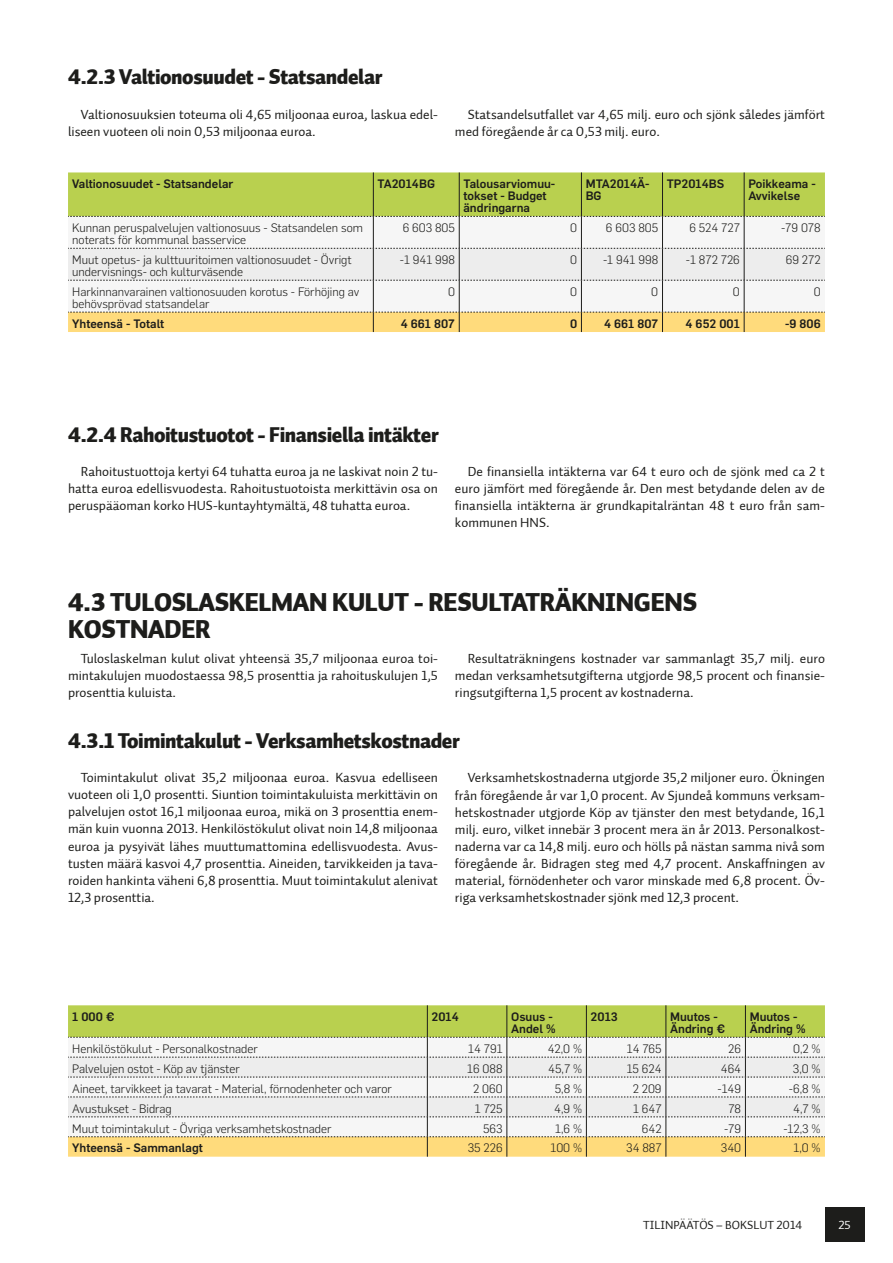
<style>
.page{position:relative;width:893px;height:1263px;background:#fff}
.page>*{position:absolute;margin:0;border:0;box-sizing:border-box;transform-origin:0 0}
.t1{font:25.5px/27px "Auto 2 Black LF";letter-spacing:-.01em;color:#1d1d1b}
.t2{font:21px "Auto 2 Black LF";letter-spacing:-.02em;color:#1d1d1b}
.t3{font:13.5px/17px "Auto 2 Regular LF";color:#1d1d1b;text-align:justify}
.t4{font:300 12px/12px "Flama";color:#1d1d1b}
.t5{font:500 12px/12px "Flama";color:#1d1d1b}
.t6{font:12px "Auto 1 Regular LF";color:#1d1d1b}
.t7{font:12px "Auto 2 Regular LF";color:#fff}
</style>
<div class="page">
<div style="left:825px;top:1208px;width:39px;height:34px;background:#1d1d1b"></div>
<svg style="left:68px;top:1005px;width:757px;height:152px"></svg>
<div style="left:68px;top:217px;width:757px;height:95px;background:#f6f6f6"></div>
<hr style="left:373px;top:217px;width:1px;height:31px;background:#1d1d1b">
<hr style="left:459px;top:217px;width:1px;height:31px;background:#1d1d1b">
<hr style="left:581px;top:217px;width:1px;height:31px;background:#1d1d1b">
<hr style="left:662px;top:217px;width:1px;height:31px;background:#1d1d1b">
<hr style="left:744px;top:217px;width:1px;height:31px;background:#1d1d1b">
<hr style="left:373px;top:280px;width:1px;height:32px;background:#1d1d1b">
<hr style="left:459px;top:280px;width:1px;height:32px;background:#1d1d1b">
<hr style="left:581px;top:280px;width:1px;height:32px;background:#1d1d1b">
<hr style="left:662px;top:280px;width:1px;height:32px;background:#1d1d1b">
<hr style="left:744px;top:280px;width:1px;height:32px;background:#1d1d1b">
<div style="left:68px;top:172px;width:757px;height:45px;background:#b9d04f"></div>
<svg style="left:68px;top:248px;width:757px;height:33px;background:#e6e6e5"></svg>
<div style="left:68px;top:312px;width:757px;height:20px;background:#ffdb7c"></div>
<h2 class="t2" style="left:68px;top:63px;width:316px">4.2.3 Valtionosuudet - Statsandelar</h2>
<p class="t3" style="left:68px;top:106px;width:371px;text-indent:13px">Valtionosuuksien toteuma oli 4,65 miljoonaa euroa, laskua edel&shy;liseen vuoteen oli noin 0,53 miljoonaa euroa.</p>
<p class="t3" style="left:455px;top:106px;width:371px;text-indent:13px">Statsandelsutfallet var 4,65 milj. euro och sjönk således jämfört med föregående år ca 0,53 milj. euro.</p>
<p class="t5" style="left:72px;top:177px;width:163px">Valtionosuudet - Statsandelar</p>
<p class="t5" style="left:378px;top:177px;width:59px">TA2014BG</p>
<p class="t5" style="left:463px;top:177px;width:93px">Talousarviomuu&shy;tokset - Budget ändringarna</p>
<p class="t5" style="left:586px;top:177px;width:65px">MTA2014Ä-<br>BG</p>
<p class="t5" style="left:667px;top:177px;width:59px">TP2014BS</p>
<p class="t5" style="left:748px;top:177px;width:69px">Poikkeama -<br>Avvikelse</p>
<p class="t4" style="left:72px;top:221px;width:292px">Kunnan peruspalvelujen valtionosuus - Statsandelen som noterats för kommunal basservice</p>
<p class="t4" style="left:403px;top:221px;width:54px">6 603 805</p>
<p class="t4" style="left:570px;top:221px;width:8px">0</p>
<p class="t4" style="left:606px;top:221px;width:54px">6 603 805</p>
<p class="t4" style="left:689px;top:221px;width:52px">6 524 727</p>
<p class="t4" style="left:781px;top:221px;width:41px">-79 078</p>
<p class="t4" style="left:72px;top:253px;width:281px">Muut opetus- ja kulttuuritoimen valtionosuudet - Övrigt undervisnings- och kulturväsende</p>
<p class="t4" style="left:400px;top:253px;width:57px">-1 941 998</p>
<p class="t4" style="left:570px;top:253px;width:8px">0</p>
<p class="t4" style="left:603px;top:253px;width:57px">-1 941 998</p>
<p class="t4" style="left:686px;top:253px;width:55px">-1 872 726</p>
<p class="t4" style="left:786px;top:253px;width:36px">69 272</p>
<p class="t4" style="left:72px;top:285px;width:289px">Harkinnanvarainen valtionosuuden korotus - Förhöjing av behövsprövad statsandelar</p>
<p class="t4" style="left:448px;top:285px;width:8px">0</p>
<p class="t4" style="left:570px;top:285px;width:8px">0</p>
<p class="t4" style="left:651px;top:285px;width:8px">0</p>
<p class="t4" style="left:733px;top:285px;width:8px">0</p>
<p class="t4" style="left:814px;top:285px;width:8px">0</p>
<p class="t5" style="left:72px;top:317px;width:93px">Yhteensä - Totalt</p>
<p class="t5" style="left:401px;top:317px;width:56px">4 661 807</p>
<p class="t5" style="left:570px;top:317px;width:9px">0</p>
<p class="t5" style="left:604px;top:317px;width:56px">4 661 807</p>
<p class="t5" style="left:685px;top:317px;width:56px">4 652 001</p>
<p class="t5" style="left:785px;top:317px;width:37px">-9 806</p>
<h2 class="t2" style="left:68px;top:421px;width:372px">4.2.4 Rahoitustuotot - Finansiella intäkter</h2>
<p class="t3" style="left:68px;top:463px;width:371px;text-indent:13px">Rahoitustuottoja kertyi 64 tuhatta euroa ja ne laskivat noin 2 tu&shy;hatta euroa edellisvuodesta. Rahoitustuotoista merkittävin osa on peruspääoman korko HUS-kuntayhtymältä, 48 tuhatta euroa.</p>
<p class="t3" style="left:455px;top:463px;width:371px;text-indent:13px">De finansiella intäkterna var 64 t euro och de sjönk med ca 2 t euro jämfört med föregående år. Den mest betydande delen av de finansiella intäkterna är grundkapitalräntan 48 t euro från sam&shy;kommunen HNS.</p>
<h1 class="t1" style="left:68px;top:589px;width:631px">4.3 TULOSLASKELMAN KULUT - RESULTATRÄKNINGENS<br>KOSTNADER</h1>
<p class="t3" style="left:68px;top:651px;width:371px;text-indent:13px">Tuloslaskelman kulut olivat yhteensä 35,7 miljoonaa euroa toi&shy;mintakulujen muodostaessa 98,5 prosenttia ja rahoituskulujen 1,5 prosenttia kuluista.</p>
<p class="t3" style="left:455px;top:651px;width:371px;text-indent:13px">Resultaträkningens kostnader var sammanlagt 35,7 milj. euro medan verksamhetsutgifterna utgjorde 98,5 procent och finansie&shy;ringsutgifterna 1,5 procent av kostnaderna.</p>
<h2 class="t2" style="left:68px;top:726px;width:393px">4.3.1 Toimintakulut - Verksamhetskostnader</h2>
<p class="t3" style="left:68px;top:770px;width:371px;text-indent:13px">Toimintakulut olivat 35,2 miljoonaa euroa. Kasvua edelliseen vuoteen oli 1,0 prosentti. Siuntion toimintakuluista merkittävin on palvelujen ostot 16,1 miljoonaa euroa, mikä on 3 prosenttia enem&shy;män kuin vuonna 2013. Henkilöstökulut olivat noin 14,8 miljoonaa euroa ja pysyivät lähes muuttumattomina edellisvuodesta. Avus&shy;tusten määrä kasvoi 4,7 prosenttia. Aineiden, tarvikkeiden ja tava&shy;roiden hankinta väheni 6,8 prosenttia. Muut toimintakulut alenivat 12,3 prosenttia.</p>
<p class="t3" style="left:455px;top:770px;width:371px;text-indent:13px">Verksamhetskostnaderna utgjorde 35,2 miljoner euro. Ökningen från föregående år var 1,0 procent. Av Sjundeå kommuns verksam&shy;hetskostnader utgjorde Köp av tjänster den mest betydande, 16,1 milj. euro, vilket innebär 3 procent mera än år 2013. Personalkost&shy;naderna var ca 14,8 milj. euro och hölls på nästan samma nivå som föregående år. Bidragen steg med 4,7 procent. Anskaffningen av material, förnödenheter och varor minskade med 6,8 procent. Öv&shy;riga verksamhetskostnader sjönk med 12,3 procent.</p>
<p class="t5" style="left:72px;top:1010px;width:44px">1 000 €</p>
<p class="t5" style="left:432px;top:1010px;width:29px">2014</p>
<p class="t5" style="left:511px;top:1010px;width:46px">Osuus -<br>Andel %</p>
<p class="t5" style="left:591px;top:1010px;width:29px">2013</p>
<p class="t5" style="left:670px;top:1010px;width:57px">Muutos -<br>Ändring €</p>
<p class="t5" style="left:750px;top:1010px;width:57px">Muutos -<br>Ändring %</p>
<p class="t4" style="left:72px;top:1042px;width:187px">Henkilöstökulut - Personalkostnader</p>
<p class="t4" style="left:468px;top:1042px;width:36px">14 791</p>
<p class="t4" style="left:548px;top:1042px;width:36px">42,0 %</p>
<p class="t4" style="left:627px;top:1042px;width:36px">14 765</p>
<p class="t4" style="left:728px;top:1042px;width:14px">26</p>
<p class="t4" style="left:793px;top:1042px;width:29px">0,2 %</p>
<p class="t4" style="left:72px;top:1062px;width:169px">Palvelujen ostot - Köp av tjänster</p>
<p class="t4" style="left:467px;top:1062px;width:37px">16 088</p>
<p class="t4" style="left:548px;top:1062px;width:35px">45,7 %</p>
<p class="t4" style="left:627px;top:1062px;width:36px">15 624</p>
<p class="t4" style="left:721px;top:1062px;width:22px">464</p>
<p class="t4" style="left:793px;top:1062px;width:29px">3,0 %</p>
<p class="t4" style="left:72px;top:1082px;width:321px">Aineet, tarvikkeet ja tavarat - Material, förnodenheter och varor</p>
<p class="t4" style="left:473px;top:1082px;width:31px">2 060</p>
<p class="t4" style="left:555px;top:1082px;width:29px">5,8 %</p>
<p class="t4" style="left:633px;top:1082px;width:30px">2 209</p>
<p class="t4" style="left:717px;top:1082px;width:25px">-149</p>
<p class="t4" style="left:789px;top:1082px;width:33px">-6,8 %</p>
<p class="t4" style="left:72px;top:1102px;width:101px">Avustukset - Bidrag</p>
<p class="t4" style="left:475px;top:1102px;width:29px">1 725</p>
<p class="t4" style="left:554px;top:1102px;width:29px">4,9 %</p>
<p class="t4" style="left:633px;top:1102px;width:30px">1 647</p>
<p class="t4" style="left:728px;top:1102px;width:14px">78</p>
<p class="t4" style="left:793px;top:1102px;width:29px">4,7 %</p>
<p class="t4" style="left:72px;top:1121px;width:261px">Muut toimintakulut - Övriga verksamhetskostnader</p>
<p class="t4" style="left:483px;top:1121px;width:21px">563</p>
<p class="t4" style="left:555px;top:1121px;width:28px">1,6 %</p>
<p class="t4" style="left:642px;top:1121px;width:21px">642</p>
<p class="t4" style="left:724px;top:1121px;width:19px">-79</p>
<p class="t4" style="left:783px;top:1121px;width:39px">-12,3 %</p>
<p class="t5" style="left:72px;top:1141px;width:132px">Yhteensä - Sammanlagt</p>
<p class="t4" style="left:468px;top:1141px;width:36px">35 226</p>
<p class="t4" style="left:550px;top:1141px;width:33px">100 %</p>
<p class="t4" style="left:626px;top:1141px;width:37px">34 887</p>
<p class="t4" style="left:721px;top:1141px;width:22px">340</p>
<p class="t4" style="left:793px;top:1141px;width:29px">1,0 %</p>
<p class="t6" style="left:643px;top:1218px;width:160px">TILINPÄÄTÖS – BOKSLUT 2014</p>
<p class="t7" style="left:839px;top:1217px;width:14px">25</p>
</div>
